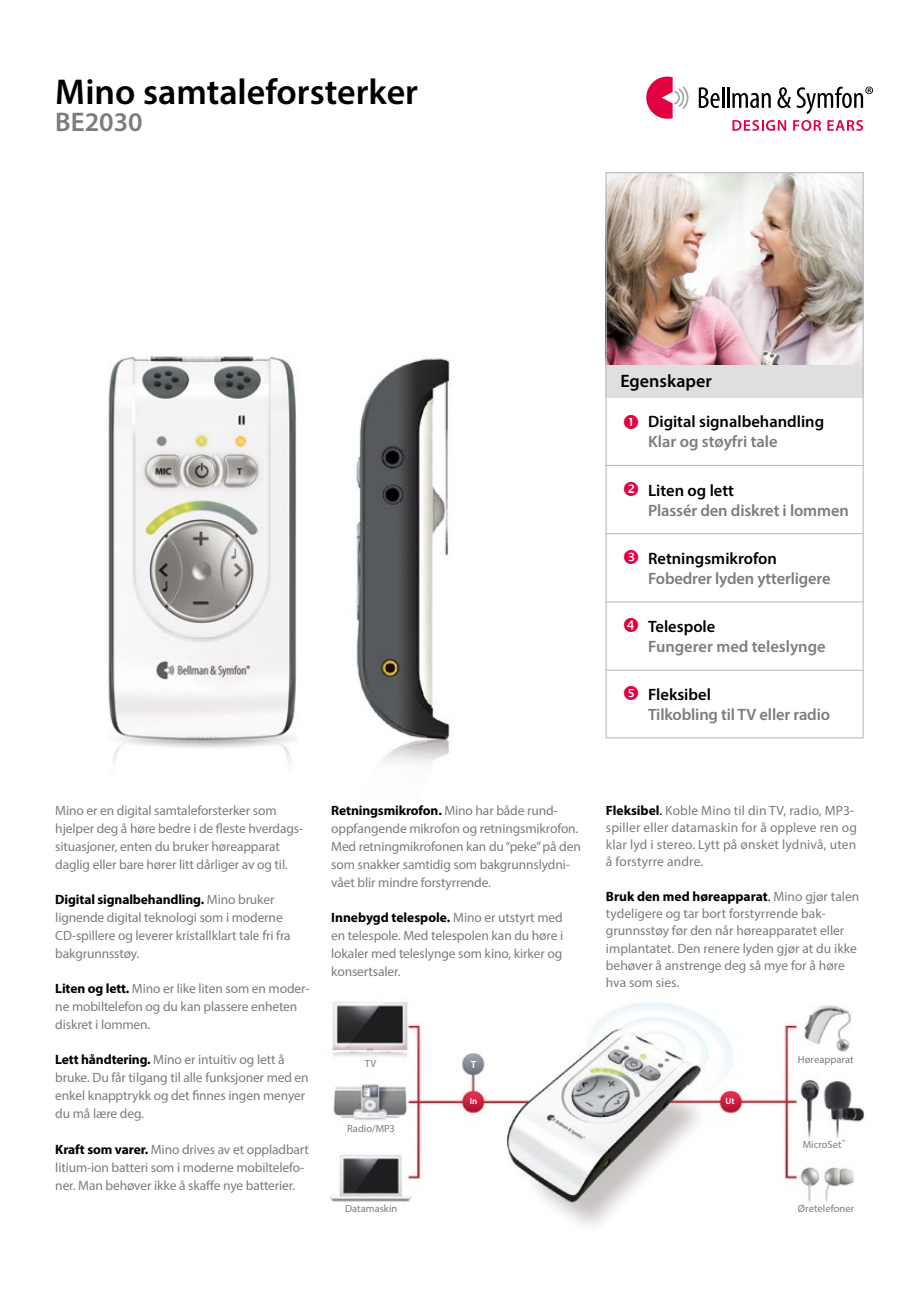
<style>
.page{position:relative;width:919px;height:1289px;background:#fff}
.page>*{position:absolute;margin:0;border:0;box-sizing:border-box;transform-origin:0 0}
.t1{font:600 36px "Myriad Pro";color:#000}
.t2{font:600 27px "Myriad Pro";color:#7b7c7e}
.t3{font:600 18px "Myriad Pro";color:#000}
.t4{font:600 16.5px "Myriad Pro";letter-spacing:-.01em;color:#7b7c7e}
.t5{font:600 16.5px "Myriad Pro";color:#000}
.t6{font:13.5px/18px "Myriad Pro";letter-spacing:-.01em;color:#7b7c7e}
.t7{font:13.5px/17.2px "Myriad Pro";letter-spacing:.01em;color:#7b7c7e}
.t8{font:10.5px "Myriad Pro";letter-spacing:.005em;color:#7b7c7e}
.t9{font:600 10.5px "Myriad Pro";color:#fff}
.t10{font:600 9px "Myriad Pro";color:#fff}
.s1{font-weight:700;color:#000}
.s2{color:#000}
</style>
<div class="page">
<div style="left:605px;top:364px;width:258px;height:33px;background:#dedfe0"></div>
<img style="left:607px;top:174px;width:254px;height:190px">
<div style="left:605px;top:172px;width:258px;height:566px;border:1px solid #bbbdbe"></div>
<img style="left:108px;top:356px;width:189px;height:408px">
<img style="left:356px;top:358px;width:94px;height:407px">
<img style="left:330px;top:1002px;width:535px;height:225px">
<hr style="left:605px;top:465px;width:258px;height:1px;background:#bbbdbe">
<hr style="left:605px;top:533px;width:258px;height:1px;background:#bbbdbe">
<hr style="left:605px;top:601px;width:258px;height:1px;background:#bbbdbe">
<hr style="left:605px;top:669px;width:258px;height:1px;background:#bbbdbe">
<svg style="left:698px;top:87px;width:21px;height:21px"></svg>
<hr style="left:721px;top:87px;width:3px;height:21px;background:#000">
<hr style="left:727px;top:87px;width:2px;height:21px;background:#000">
<svg style="left:732px;top:93px;width:38px;height:15px"></svg>
<svg style="left:777px;top:87px;width:13px;height:21px"></svg>
<svg style="left:646px;top:77px;width:42px;height:42px"></svg>
<svg style="left:796px;top:87px;width:76px;height:27px"></svg>
<svg style="left:732px;top:120px;width:54px;height:11px"></svg>
<svg style="left:793px;top:120px;width:28px;height:11px"></svg>
<svg style="left:827px;top:120px;width:36px;height:11px"></svg>
<svg style="left:605px;top:481px;width:2px;height:15px"></svg>
<svg style="left:605px;top:549px;width:2px;height:16px"></svg>
<svg style="left:605px;top:618px;width:2px;height:15px"></svg>
<svg style="left:605px;top:686px;width:2px;height:15px"></svg>
<p class="t1" style="left:55px;top:69px;width:364px">Mino samtaleforsterker</p>
<p class="t2" style="left:55px;top:104px;width:89px">BE2030</p>
<p class="t3" style="left:620px;top:369px;width:93px">Egenskaper</p>
<p class="t5" style="left:648px;top:411px;width:177px">Digital signalbehandling</p>
<p class="t4" style="left:648px;top:431px;width:131px">Klar og støyfri tale</p>
<p class="t5" style="left:648px;top:479px;width:87px">Liten og lett</p>
<p class="t4" style="left:648px;top:499px;width:202px">Plassér den diskret i lommen</p>
<p class="t5" style="left:648px;top:548px;width:130px">Retningsmikrofon</p>
<p class="t4" style="left:648px;top:567px;width:184px">Fobedrer lyden ytterligere</p>
<p class="t5" style="left:648px;top:616px;width:69px">Telespole</p>
<p class="t4" style="left:648px;top:636px;width:179px">Fungerer med teleslynge</p>
<p class="t5" style="left:648px;top:684px;width:64px">Fleksibel</p>
<p class="t4" style="left:648px;top:704px;width:183px">Tilkobling til TV eller radio</p>
<p class="t6" style="left:55px;top:800px;width:249px">Mino er en digital samtaleforsterker som hjelper deg å høre bedre i de fleste hverdags&shy;situasjoner, enten du bruker høreapparat daglig eller bare hører litt dårliger av og til.</p>
<p class="t6" style="left:55px;top:890px;width:237px"><span class="s1">Digital signalbehandling.</span> Mino bruker lignende digital teknologi som i moderne CD-spillere og leverer kristallklart tale fri fra bakgrunnsstøy.</p>
<p class="t6" style="left:55px;top:979px;width:256px"><span class="s1">Liten og lett.</span> Mino er like liten som en moder&shy;ne mobiltelefon og du kan plassere enheten diskret i lommen.</p>
<p class="t6" style="left:55px;top:1050px;width:255px"><span class="s1">Lett håndtering.</span> Mino er intuitiv og lett å bruke. Du får tilgang til alle funksjoner med en enkel knapptrykk og det finnes ingen menyer du må lære deg.</p>
<p class="t6" style="left:55px;top:1139px;width:255px"><span class="s1">Kraft som varer.</span> Mino drives av et oppladbart litium-ion batteri som i moderne mobiltelefo&shy;ner. Man behøver ikke å skaffe nye batterier.</p>
<p class="t6" style="left:331px;top:800px;width:251px"><span class="s1">Retningsmikrofon.</span> Mino har både rund&shy;oppfangende mikrofon og retningsmikrofon.<br>Med retningmikrofonen kan du “peke” på den som snakker samtidig som bakgrunnslydni&shy;vået blir mindre forstyrrende.</p>
<p class="t6" style="left:331px;top:908px;width:233px;text-align:justify"><span class="s1">Innebygd telespole.</span> Mino er utstyrt med en telespole. Med telespolen kan du høre i lokaler med teleslynge som kino, kirker og konsertsaler.</p>
<p class="t8" style="left:364px;top:1057px;width:13px">TV</p>
<p class="t8" style="left:347px;top:1121px;width:49px">Radio/MP3</p>
<p class="t8" style="left:345px;top:1202px;width:54px">Datamaskin</p>
<p class="t9" style="left:470px;top:1057px;width:7px">T</p>
<p class="t10" style="left:470px;top:1095px;width:9px">In</p>
<p class="t7" style="left:606px;top:801px;width:252px"><span class="s1">Fleksibel</span><span class="s2">.</span> Koble Mino til din TV, radio, MP3- spiller eller datamaskin for å oppleve ren og klar lyd i stereo. Lytt på ønsket lydnivå, uten å forstyrre andre.</p>
<p class="t6" style="left:606px;top:887px;width:255px;line-height:17.2px"><span class="s1">Bruk den med høreapparat</span><span class="s2">.</span> Mino gjør talen tydeligere og tar bort forstyrrende bak&shy;grunnsstøy før den når høreapparatet eller implantatet. Den renere lyden gjør at du ikke behøver å anstrenge deg så mye for å høre hva som sies.</p>
<p class="t10" style="left:725px;top:1095px;width:10px">Ut</p>
<p class="t8" style="left:797px;top:1052px;width:57px">Høreapparat</p>
<p class="t8" style="left:802px;top:1137px;width:44px">MicroSet<sup>™</sup></p>
<p class="t8" style="left:797px;top:1202px;width:58px">Øretelefoner</p>
</div>
